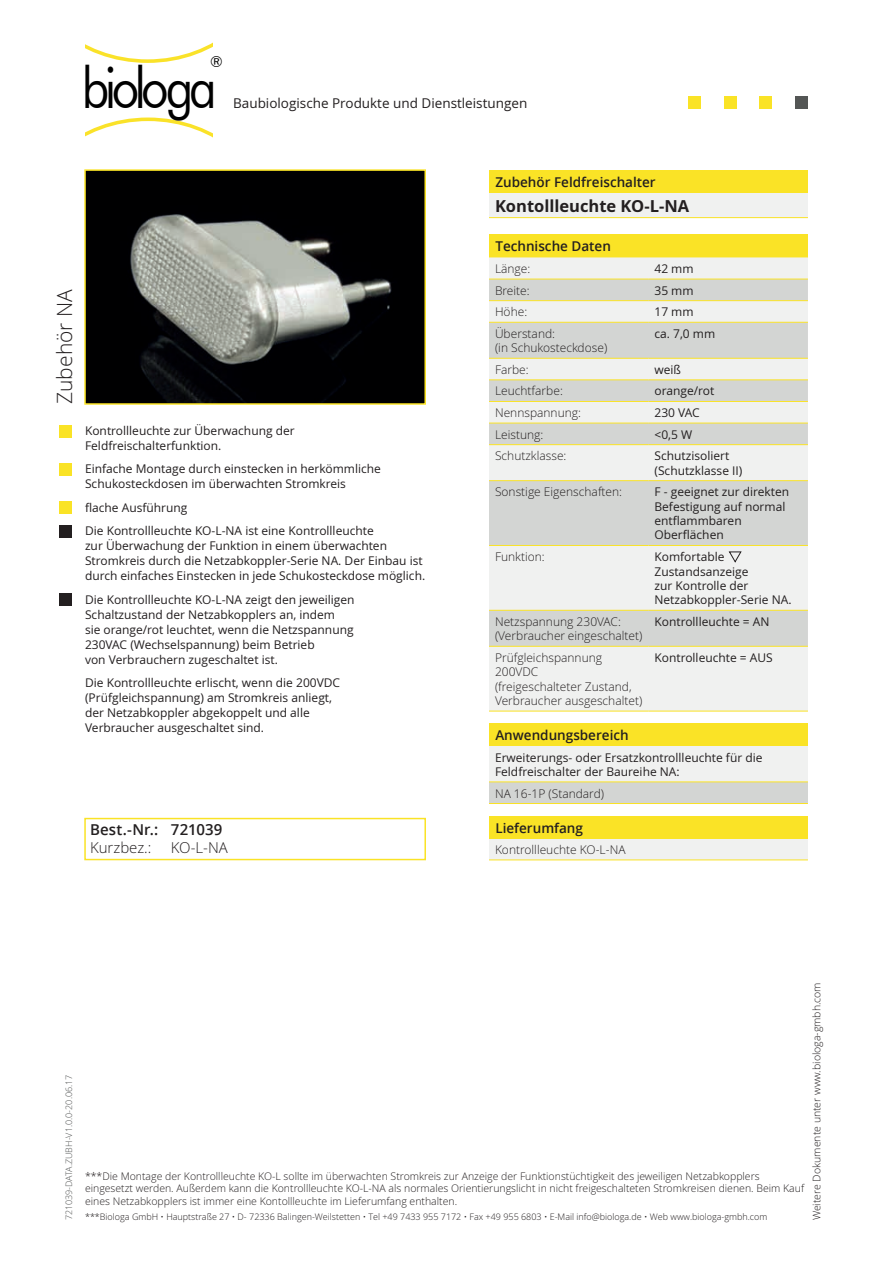
<style>
.page{position:relative;width:893px;height:1263px;background:#fff}
.page>*{position:absolute;margin:0;border:0;box-sizing:border-box;transform-origin:0 0}
.t1{font:57.75px "Futura BT";letter-spacing:-.1em;color:#000;scale:.84 1}
.t2{font:300 21px "Open Sans";color:#231f20}
.t3{font:700 16.5px "Open Sans";color:#231f20}
.t4{font:15.15px "Futura BT";color:#000}
.t5{font:600 15px "Open Sans";letter-spacing:.01em;color:#231f20}
.t6{font:300 15px "Open Sans";color:#231f20}
.t7{font:600 13.5px "Open Sans";color:#231f20}
.t8{font:13.5px "Open Sans";color:#231f20}
.t9{font:12px/15px "Open Sans";color:#231f20}
.t10{font:300 12px/14.4px "Open Sans";color:#231f20}
.t11{font:300 10.5px/12.6px "Open Sans";color:#231f20}
.t12{font:300 9px "Open Sans";color:#231f20}
.t13{font:300 9px "Open Sans";color:#545655}
</style>
<div class="page">
<svg style="left:86px;top:43px;width:127px;height:20px"></svg>
<svg style="left:86px;top:118px;width:127px;height:19px"></svg>
<div style="left:688px;top:96px;width:13px;height:12px;background:#fae326"></div>
<div style="left:724px;top:96px;width:13px;height:12px;background:#fae326"></div>
<div style="left:760px;top:96px;width:12px;height:12px;background:#fae326"></div>
<div style="left:795px;top:96px;width:13px;height:12px;background:#545655"></div>
<div style="left:60px;top:425px;width:12px;height:13px;background:#fae326"></div>
<div style="left:60px;top:463px;width:12px;height:12px;background:#fae326"></div>
<div style="left:60px;top:501px;width:12px;height:13px;background:#fae326"></div>
<div style="left:60px;top:525px;width:12px;height:12px;background:#231f20"></div>
<div style="left:60px;top:593px;width:12px;height:13px;background:#231f20"></div>
<div style="left:489px;top:170px;width:319px;height:23px;background:#fae326"></div>
<div style="left:489px;top:193px;width:319px;height:25px;background:#f0f1f0"></div>
<hr style="left:489px;top:217px;width:319px;height:1px;background:#fae326">
<div style="left:489px;top:234px;width:319px;height:23px;background:#fae326"></div>
<div style="left:489px;top:257px;width:319px;height:454px;background:#f0f1f0"></div>
<svg style="left:489px;top:280px;width:319px;height:366px;fill:#d3d5d3"></svg>
<hr style="left:489px;top:279px;width:159px;height:1px;background:#fae326">
<hr style="left:648px;top:279px;width:160px;height:1px;background:#fae326">
<hr style="left:489px;top:300px;width:159px;height:1px;background:#fae326">
<hr style="left:648px;top:300px;width:160px;height:1px;background:#fae326">
<hr style="left:489px;top:322px;width:159px;height:1px;background:#fae326">
<hr style="left:648px;top:322px;width:160px;height:1px;background:#fae326">
<hr style="left:489px;top:358px;width:159px;height:1px;background:#fae326">
<hr style="left:648px;top:358px;width:160px;height:1px;background:#fae326">
<hr style="left:489px;top:379px;width:159px;height:1px;background:#fae326">
<hr style="left:648px;top:379px;width:160px;height:1px;background:#fae326">
<hr style="left:489px;top:401px;width:159px;height:1px;background:#fae326">
<hr style="left:648px;top:401px;width:160px;height:1px;background:#fae326">
<hr style="left:489px;top:423px;width:159px;height:1px;background:#fae326">
<hr style="left:648px;top:423px;width:160px;height:1px;background:#fae326">
<hr style="left:489px;top:444px;width:159px;height:1px;background:#fae326">
<hr style="left:648px;top:444px;width:160px;height:1px;background:#fae326">
<hr style="left:489px;top:480px;width:159px;height:1px;background:#fae326">
<hr style="left:648px;top:480px;width:160px;height:1px;background:#fae326">
<hr style="left:489px;top:545px;width:159px;height:1px;background:#fae326">
<hr style="left:648px;top:545px;width:160px;height:1px;background:#fae326">
<hr style="left:489px;top:610px;width:159px;height:1px;background:#fae326">
<hr style="left:648px;top:610px;width:160px;height:1px;background:#fae326">
<hr style="left:489px;top:646px;width:159px;height:1px;background:#fae326">
<hr style="left:648px;top:646px;width:160px;height:1px;background:#fae326">
<hr style="left:489px;top:711px;width:159px;height:1px;background:#fae326">
<hr style="left:648px;top:711px;width:160px;height:1px;background:#fae326">
<div style="left:489px;top:723px;width:319px;height:24px;background:#fae326"></div>
<div style="left:489px;top:747px;width:319px;height:35px;background:#f0f1f0"></div>
<div style="left:489px;top:782px;width:319px;height:21px;background:#d3d5d3"></div>
<hr style="left:489px;top:781px;width:319px;height:1px;background:#fae326">
<hr style="left:489px;top:803px;width:319px;height:1px;background:#fae326">
<div style="left:489px;top:816px;width:319px;height:23px;background:#fae326"></div>
<div style="left:489px;top:839px;width:319px;height:21px;background:#f0f1f0"></div>
<hr style="left:489px;top:859px;width:319px;height:1px;background:#fae326">
<svg style="left:728px;top:551px;width:14px;height:12px"></svg>
<img style="left:87px;top:172px;width:336px;height:230px">
<div style="left:84px;top:169px;width:342px;height:236px;border:2px solid #fae326"></div>
<div style="left:84px;top:818px;width:342px;height:42px;border:2px solid #fae326"></div>
<p class="t4" style="left:210px;top:53px;width:14px">®</p>
<h1 class="t1" style="left:82px;top:53px;width:162px">biologa</h1>
<p class="t8" style="left:233px;top:94px;width:296px">Baubiologische Produkte und Dienstleistungen</p>
<h2 class="t2" style="left:50px;top:404px;width:116px;rotate:-90deg">Zubehör NA</h2>
<p class="t9" style="left:85px;top:423px;width:211px">Kontrollleuchte zur Überwachung der<br>Feldfreischalterfunktion.</p>
<p class="t9" style="left:85px;top:461px;width:297px">Einfache Montage durch einstecken in herkömmliche<br>Schukosteckdosen im überwachten Stromkreis</p>
<p class="t9" style="left:85px;top:495px;width:290px;line-height:23.5px">flache Ausführung<br>Die Kontrollleuchte KO-L-NA ist eine Kontrollleuchte</p>
<p class="t9" style="left:85px;top:538px;width:342px">zur Überwachung der Funktion in einem überwachten<br>Stromkreis durch die Netzabkoppler-Serie NA. Der Einbau ist durch einfaches Einstecken in jede Schukosteckdose möglich.</p>
<p class="t9" style="left:85px;top:592px;width:271px">Die Kontrollleuchte KO-L-NA zeigt den jeweiligen Schaltzustand der Netzabkopplers an, indem<br>sie orange/rot leuchtet, wenn die Netzspannung 230VAC (Wechselspannung) beim Betrieb<br>von Verbrauchern zugeschaltet ist.</p>
<p class="t9" style="left:85px;top:675px;width:257px">Die Kontrollleuchte erlischt, wenn die 200VDC (Prüfgleichspannung) am Stromkreis anliegt, der Netzabkoppler abgekoppelt und alle Verbraucher ausgeschaltet sind.</p>
<p class="t5" style="left:90px;top:821px;width:134px">Best.-Nr.: 721039</p>
<p class="t6" style="left:90px;top:837px;width:63px">Kurzbez.:</p>
<p class="t6" style="left:171px;top:837px;width:59px">KO-L-NA</p>
<p class="t7" style="left:495px;top:174px;width:162px">Zubehör Feldfreischalter</p>
<h3 class="t3" style="left:495px;top:194px;width:196px">Kontollleuchte KO-L-NA</h3>
<p class="t7" style="left:495px;top:238px;width:117px">Technische Daten</p>
<p class="t10" style="left:495px;top:261px;width:37px">Länge:</p>
<p class="t9" style="left:654px;top:261px;width:41px">42 mm</p>
<p class="t10" style="left:495px;top:283px;width:36px">Breite:</p>
<p class="t9" style="left:654px;top:282px;width:41px">35 mm</p>
<p class="t10" style="left:495px;top:304px;width:34px">Höhe:</p>
<p class="t9" style="left:654px;top:304px;width:41px">17 mm</p>
<p class="t10" style="left:495px;top:326px;width:114px">Überstand:<br>(in Schukosteckdose)</p>
<p class="t9" style="left:654px;top:326px;width:62px">ca. 7,0 mm</p>
<p class="t10" style="left:495px;top:362px;width:35px">Farbe:</p>
<p class="t9" style="left:654px;top:362px;width:28px">weiß</p>
<p class="t10" style="left:495px;top:384px;width:69px">Leuchtfarbe:</p>
<p class="t9" style="left:654px;top:383px;width:61px">orange/rot</p>
<p class="t10" style="left:495px;top:405px;width:87px">Nennspannung:</p>
<p class="t9" style="left:654px;top:405px;width:47px">230 VAC</p>
<p class="t10" style="left:495px;top:427px;width:50px">Leistung:</p>
<p class="t9" style="left:654px;top:426px;width:39px">&lt;0,5 W</p>
<p class="t10" style="left:495px;top:448px;width:73px">Schutzklasse:</p>
<p class="t9" style="left:654px;top:448px;width:89px;line-height:14.4px">Schutzisoliert (Schutzklasse II)</p>
<p class="t10" style="left:495px;top:484px;width:129px">Sonstige Eigenschaften:</p>
<p class="t9" style="left:654px;top:484px;width:136px;line-height:14.4px">F - geeignet zur direkten<br>Befestigung auf normal entflammbaren<br>Oberflächen</p>
<p class="t10" style="left:495px;top:549px;width:51px">Funktion:</p>
<p class="t9" style="left:654px;top:549px;width:139px;line-height:14.4px">Komfortable<br>Zustandsanzeige<br>zur Kontrolle der<br>Netzabkoppler-Serie NA.</p>
<p class="t10" style="left:495px;top:614px;width:149px">Netzspannung 230VAC: (Verbraucher eingeschaltet)</p>
<p class="t9" style="left:654px;top:614px;width:117px">Kontrollleuchte = AN</p>
<p class="t10" style="left:495px;top:650px;width:149px">Prüfgleichspannung<br>200VDC<br>(freigeschalteter Zustand,<br>Verbraucher ausgeschaltet)</p>
<p class="t9" style="left:654px;top:650px;width:120px">Kontrolleuchte = AUS</p>
<p class="t7" style="left:495px;top:728px;width:135px">Anwendungsbereich</p>
<p class="t9" style="left:495px;top:750px;width:269px;line-height:14.4px">Erweiterungs- oder Ersatzkontrollleuchte für die<br>Feldfreischalter der Baureihe NA:</p>
<p class="t10" style="left:495px;top:786px;width:111px">NA 16-1P (Standard)</p>
<p class="t7" style="left:495px;top:820px;width:89px">Lieferumfang</p>
<p class="t10" style="left:495px;top:842px;width:132px">Kontrollleuchte KO-L-NA</p>
<p class="t13" style="left:63px;top:1220px;width:147px;rotate:-90deg">721039-DATA.ZUBH-V1.0.0-20.06.17</p>
<p class="t11" style="left:810px;top:1220px;width:240px;rotate:-90deg">Weitere Dokumente unter www.biologa-gmbh.com</p>
<p class="t11" style="left:85px;top:1169px;width:721px">***Die Montage der Kontrollleuchte KO-L sollte im überwachten Stromkreis zur Anzeige der Funktionstüchtigkeit des jeweiligen Netzabkopplers eingesetzt werden. Außerdem kann die Kontrollleuchte KO-L-NA als normales Orientierungslicht in nicht freigeschalteten Stromkreisen dienen. Beim Kauf eines Netzabkopplers ist immer eine Kontollleuchte im Lieferumfang enthalten.</p>
<p class="t12" style="left:85px;top:1211px;width:684px">***Biologa GmbH • Hauptstraße 27 • D- 72336 Balingen-Weilstetten • Tel +49 7433 955 7172 • Fax +49 955 6803 • E-Mail info@biologa.de • Web www.biologa-gmbh.com</p>
</div>
